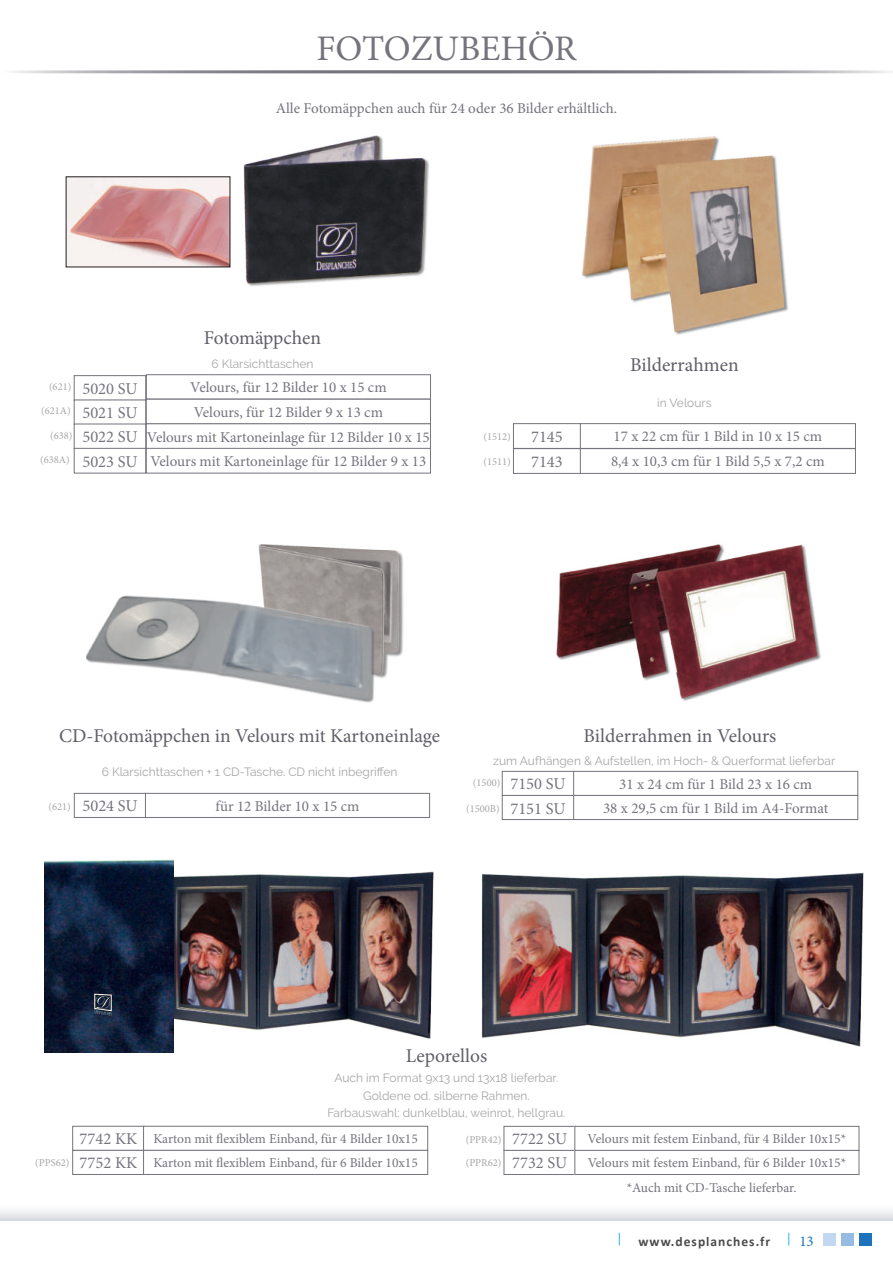
<style>
.page{position:relative;width:893px;height:1263px;background:#fff}
.page>*{position:absolute;margin:0;border:0;box-sizing:border-box;transform-origin:0 0}
.t1{font:36px "Minion Pro";color:#75737c}
.t2{font:19.5px "Minion Pro";letter-spacing:-.01em;color:#615e67}
.t3{font:16.5px/25px "Minion Pro";color:#75737c}
.t4{font:15px/24.6px "Minion Pro";color:#75737c}
.t5{font:15px "Minion Pro";color:#1c73bb}
.t6{font:13.5px/24px "Minion Pro";color:#75737c}
.t7{font:700 13.5px "Calibri";letter-spacing:.075em;color:#4d4b4d}
.t8{font:12px/17.2px "Raleway";color:#a8a6a6;text-align:center}
.t9{font:10.5px "Minion Pro";color:#a8a6a6}
.s1{font-size:16.5px}
.s2{font-size:10.5px;color:#a8a6a6}
</style>
<div class="page">
<svg style="left:619px;top:1233px;width:1px;height:12px"></svg>
<svg style="left:788px;top:1233px;width:1px;height:12px"></svg>
<div style="left:823px;top:1233px;width:13px;height:12px;background:#c1d8f0"></div>
<div style="left:841px;top:1233px;width:13px;height:12px;background:#97bce3"></div>
<div style="left:859px;top:1233px;width:13px;height:12px;background:#1c73bb"></div>
<svg style="left:12px;top:70px;width:879px;height:3px;background:#9e9ca3"></svg>
<svg style="left:0;top:1210px;width:893px;height:10px;fill:#e9e9ec"></svg>
<img style="left:230px;top:135px;width:199px;height:152px">
<img style="left:68px;top:179px;width:160px;height:86px">
<img style="left:258px;top:544px;width:146px;height:113px">
<img style="left:86px;top:572px;width:312px;height:131px">
<div style="left:74px;top:375px;width:72px;height:26px;border:1px solid #75737c"></div>
<div style="left:146px;top:374px;width:285px;height:25px;border:1px solid #75737c"></div>
<div style="left:74px;top:400px;width:72px;height:25px;border:1px solid #75737c"></div>
<div style="left:146px;top:399px;width:285px;height:25px;border:1px solid #75737c"></div>
<div style="left:74px;top:424px;width:72px;height:25px;border:1px solid #75737c"></div>
<div style="left:146px;top:423px;width:285px;height:26px;border:1px solid #75737c"></div>
<div style="left:74px;top:448px;width:72px;height:25px;border:1px solid #75737c"></div>
<div style="left:146px;top:448px;width:285px;height:25px;border:1px solid #75737c"></div>
<img style="left:582px;top:136px;width:207px;height:199px">
<div style="left:513px;top:423px;width:68px;height:26px;border:1px solid #75737c"></div>
<div style="left:513px;top:448px;width:68px;height:26px;border:1px solid #75737c"></div>
<div style="left:580px;top:423px;width:276px;height:26px;border:1px solid #75737c"></div>
<div style="left:580px;top:448px;width:276px;height:26px;border:1px solid #75737c"></div>
<div style="left:74px;top:793px;width:72px;height:25px;border:1px solid #75737c"></div>
<div style="left:145px;top:793px;width:285px;height:25px;border:1px solid #75737c"></div>
<img style="left:556px;top:544px;width:265px;height:157px">
<div style="left:502px;top:771px;width:72px;height:25px;border:1px solid #75737c"></div>
<div style="left:502px;top:795px;width:72px;height:25px;border:1px solid #75737c"></div>
<div style="left:573px;top:771px;width:285px;height:25px;border:1px solid #75737c"></div>
<div style="left:573px;top:795px;width:285px;height:25px;border:1px solid #75737c"></div>
<img style="left:173px;top:871px;width:260px;height:167px">
<img style="left:44px;top:859px;width:129px;height:193px">
<svg style="left:94px;top:993px;width:18px;height:23px"></svg>
<div style="left:504px;top:1126px;width:72px;height:25px;border:1px solid #75737c"></div>
<div style="left:574px;top:1126px;width:285px;height:25px;border:1px solid #75737c"></div>
<div style="left:504px;top:1150px;width:72px;height:25px;border:1px solid #75737c"></div>
<div style="left:574px;top:1150px;width:285px;height:25px;border:1px solid #75737c"></div>
<div style="left:72px;top:1126px;width:73px;height:25px;border:1px solid #75737c"></div>
<div style="left:143px;top:1126px;width:285px;height:25px;border:1px solid #75737c"></div>
<div style="left:72px;top:1150px;width:73px;height:25px;border:1px solid #75737c"></div>
<div style="left:143px;top:1150px;width:285px;height:25px;border:1px solid #75737c"></div>
<img style="left:482px;top:873px;width:382px;height:174px">
<h1 class="t1" style="left:316px;top:31px;width:262px">FOTOZUBEHÖR</h1>
<p class="t4" style="left:276px;top:96px;width:343px">Alle Fotomäppchen auch für 24 oder 36 Bilder erhältlich.</p>
<h2 class="t2" style="left:204px;top:329px;width:119px">Fotomäppchen</h2>
<p class="t8" style="left:211px;top:356px;width:104px">6 Klarsichttaschen</p>
<p class="t3" style="left:82px;top:377px;width:57px">5020 SU</p>
<p class="t4" style="left:190px;top:376px;width:198px">Velours, für 12 Bilder 10 x 15 cm</p>
<p class="t3" style="left:82px;top:401px;width:57px">5021 SU</p>
<p class="t9" style="left:49px;top:382px;width:24px">(621)</p>
<p class="t9" style="left:41px;top:405px;width:31px">(621A)</p>
<p class="t4" style="left:82px;top:401px;width:349px;text-indent:111px">Velours, für 12 Bilder 9 x 13 cm<br><span class="s1">5022 SU</span> Velours mit Kartoneinlage für 12 Bilder 10 x 15<br><span class="s1">5023 SU</span> Velours mit Kartoneinlage für 12 Bilder 9 x 13</p>
<p class="t9" style="left:50px;top:431px;width:24px">(638)</p>
<p class="t9" style="left:483px;top:432px;width:29px">(1512)</p>
<p class="t9" style="left:40px;top:455px;width:31px">(638A)</p>
<p class="t9" style="left:483px;top:456px;width:29px">(1511)</p>
<h2 class="t2" style="left:630px;top:355px;width:110px">Bilderrahmen</h2>
<p class="t8" style="left:657px;top:396px;width:56px">in Velours</p>
<p class="t3" style="left:531px;top:425px;width:33px">7145<br>7143</p>
<p class="t4" style="left:611px;top:425px;width:215px;line-height:25px">17 x 22 cm für 1 Bild in 10 x 15 cm<br>8,4 x 10,3 cm für 1 Bild 5,5 x 7,2 cm</p>
<h2 class="t2" style="left:59px;top:726px;width:383px">CD-Fotomäppchen in Velours mit Kartoneinlage</h2>
<p class="t8" style="left:102px;top:763px;width:297px">6 Klarsichttaschen + 1 CD-Tasche. CD nicht inbegriffen</p>
<p class="t3" style="left:83px;top:794px;width:57px">5024 SU</p>
<p class="t4" style="left:216px;top:794px;width:145px">für 12 Bilder 10 x 15 cm</p>
<p class="t9" style="left:49px;top:801px;width:24px">(621)</p>
<h2 class="t2" style="left:584px;top:726px;width:194px">Bilderrahmen in Velours</h2>
<p class="t8" style="left:493px;top:753px;width:343px">zum Aufhängen &amp; Aufstellen, im Hoch- &amp; Querformat lieferbar</p>
<p class="t3" style="left:510px;top:773px;width:57px;line-height:24.2px">7150 SU<br>7151 SU</p>
<p class="t4" style="left:603px;top:773px;width:227px;line-height:24.2px;text-align:center">31 x 24 cm für 1 Bild 23 x 16 cm<br>38 x 29,5 cm für 1 Bild im A4-Format</p>
<p class="t9" style="left:473px;top:778px;width:29px">(1500)</p>
<p class="t9" style="left:466px;top:803px;width:35px">(1500B)</p>
<h2 class="t2" style="left:406px;top:1046px;width:83px">Leporellos</h2>
<p class="t8" style="left:327px;top:1071px;width:239px">Auch im Format 9x13 und 13x18 lieferbar.<br>Goldene od. silberne Rahmen.<br>Farbauswahl: dunkelblau, weinrot, hellgrau.</p>
<p class="t6" style="left:35px;top:1127px;width:384px;text-align:right"><span class="s1">7742 KK</span> Karton mit flexiblem Einband, für 4 Bilder 10x15<br><span class="s2">(PPS62)</span> <span class="s1">7752 KK</span> Karton mit flexiblem Einband, für 6 Bilder 10x15</p>
<p class="t9" style="left:466px;top:1134px;width:37px">(PPR42)</p>
<p class="t9" style="left:466px;top:1158px;width:37px">(PPR62)</p>
<p class="t6" style="left:512px;top:1127px;width:335px"><span class="s1">7722 SU</span> Velours mit festem Einband, für 4 Bilder 10x15*<br><span class="s1">7732 SU</span> Velours mit festem Einband, für 6 Bilder 10x15*</p>
<p class="t6" style="left:627px;top:1176px;width:171px">*Auch mit CD-Tasche lieferbar.</p>
<p class="t7" style="left:638px;top:1236px;width:133px">www.desplanches.fr</p>
<p class="t5" style="left:799px;top:1233px;width:16px">13</p>
</div>
